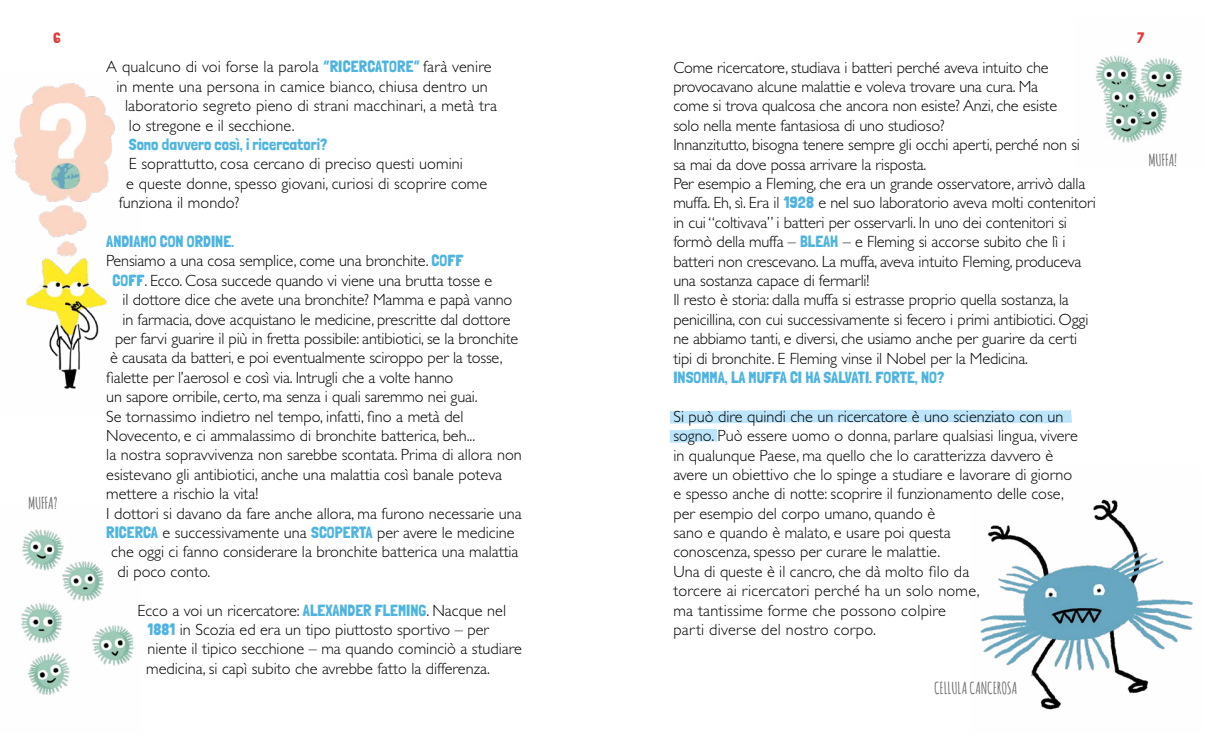
<style>
.page{position:relative;width:1205px;height:745px;background:#fff}
.page>*{position:absolute;margin:0;border:0;box-sizing:border-box;transform-origin:0 0}
.t1{font:300 16.25px/19.4px "Gill Sans Std";color:#000}
.t2{font:16.25px "Londrina Solid";color:#4fb4e0}
.t3{font:700 16.25px "Amatic";letter-spacing:.03em;color:#706f6f}
.t4{font:15px "Londrina Solid";color:#e73939}
.s1{font-family:"Londrina Solid";font-weight:400;color:#4fb4e0}
</style>
<div class="page">
<img style="left:21px;top:529px;width:113px;height:166px">
<img style="left:1095px;top:55px;width:87px;height:88px">
<img style="left:980px;top:499px;width:213px;height:211px">
<img style="left:12px;top:83px;width:103px;height:306px">
<svg style="left:669px;top:409px;width:403px;height:34px"></svg>
<p class="t4" style="left:53px;top:28px;width:9px">6</p>
<p class="t4" style="left:1137px;top:28px;width:9px">7</p>
<p class="t1" style="left:673px;top:58px;width:424px">Come ricercatore, studiava i batteri perché aveva intuito che provocavano alcune malattie e voleva trovare una cura. Ma<br>come si trova qualcosa che ancora non esiste? Anzi, che esiste<br>solo nella mente fantasiosa di uno studioso?<br>Innanzitutto, bisogna tenere sempre gli occhi aperti, perché non si sa mai da dove possa arrivare la risposta.<br>Per esempio a Fleming, che era un grande osservatore, arrivò dalla muffa. Eh, sì. Era il <span class="s1">1928</span> e nel suo laboratorio aveva molti contenitori in cui “coltivava” i batteri per osservarli. In uno dei contenitori si formò della muffa – <span class="s1">BLEAH</span> – e Fleming si accorse subito che lì i batteri non crescevano. La muffa, aveva intuito Fleming, produceva una sostanza capace di fermarli!<br>Il resto è storia: dalla muffa si estrasse proprio quella sostanza, la penicillina, con cui successivamente si fecero i primi antibiotici. Oggi ne abbiamo tanti, e diversi, che usiamo anche per guarire da certi tipi di bronchite. E Fleming vinse il Nobel per la Medicina.</p>
<p class="t2" style="left:673px;top:367px;width:273px">INSOMMA, LA MUFFA CI HA SALVATI. FORTE, NO?</p>
<p class="t1" style="left:673px;top:406px;width:406px">Si può dire quindi che un ricercatore è uno scienziato con un sogno. Può essere uomo o donna, parlare qualsiasi lingua, vivere in qualunque Paese, ma quello che lo caratterizza davvero è avere un obiettivo che lo spinge a studiare e lavorare di giorno e spesso anche di notte: scoprire il funzionamento delle cose, per esempio del corpo umano, quando è<br>sano e quando è malato, e usare poi questa<br>conoscenza, spesso per curare le malattie.<br>Una di queste è il cancro, che dà molto filo da<br>torcere ai ricercatori perché ha un solo nome,<br>ma tantissime forme che possono colpire<br>parti diverse del nostro corpo.</p>
<p class="t1" style="left:106px;top:57px;width:387px">A qualcuno di voi forse la parola <span class="s1">“RICERCATORE”</span> farà venire</p>
<p class="t1" style="left:116px;top:77px;width:373px">in mente una persona in camice bianco, chiusa dentro un</p>
<p class="t1" style="left:125px;top:96px;width:373px">laboratorio segreto pieno di strani macchinari, a metà tra</p>
<p class="t1" style="left:129px;top:116px;width:167px">lo stregone e il secchione.</p>
<p class="t2" style="left:129px;top:135px;width:200px">Sono davvero così, i ricercatori?</p>
<p class="t1" style="left:129px;top:154px;width:336px">E soprattutto, cosa cercano di preciso questi uomini</p>
<p class="t1" style="left:126px;top:174px;width:362px">e queste donne, spesso giovani, curiosi di scoprire come</p>
<p class="t1" style="left:119px;top:193px;width:122px">funziona il mondo?</p>
<p class="t2" style="left:106px;top:232px;width:129px">ANDIAMO CON ORDINE.</p>
<p class="t1" style="left:106px;top:251px;width:359px">Pensiamo a una cosa semplice, come una bronchite. <span class="s1">COFF</span></p>
<p class="t1" style="left:113px;top:271px;width:381px"><span class="s1">COFF</span>. Ecco. Cosa succede quando vi viene una brutta tosse e</p>
<p class="t1" style="left:123px;top:290px;width:391px">il dottore dice che avete una bronchite? Mamma e papà vanno</p>
<p class="t1" style="left:123px;top:309px;width:389px">in farmacia, dove acquistano le medicine, prescritte dal dottore</p>
<p class="t1" style="left:115px;top:329px;width:405px">per farvi guarire il più in fretta possibile: antibiotici, se la bronchite</p>
<p class="t1" style="left:110px;top:348px;width:394px">è causata da batteri, e poi eventualmente sciroppo per la tosse,</p>
<p class="t1" style="left:106px;top:367px;width:349px">fialette per l’aerosol e così via. Intrugli che a volte hanno</p>
<p class="t1" style="left:106px;top:387px;width:373px">un sapore orribile, certo, ma senza i quali saremmo nei guai.</p>
<p class="t1" style="left:106px;top:406px;width:359px">Se tornassimo indietro nel tempo, infatti, fino a metà del</p>
<p class="t1" style="left:106px;top:425px;width:370px">Novecento, e ci ammalassimo di bronchite batterica, beh...</p>
<p class="t1" style="left:106px;top:445px;width:417px">la nostra sopravvivenza non sarebbe scontata. Prima di allora non</p>
<p class="t1" style="left:106px;top:464px;width:397px">esistevano gli antibiotici, anche una malattia così banale poteva</p>
<p class="t1" style="left:106px;top:484px;width:154px">mettere a rischio la vita!</p>
<p class="t1" style="left:106px;top:503px;width:417px">I dottori si davano da fare anche allora, ma furono necessarie una</p>
<p class="t1" style="left:106px;top:522px;width:410px"><span class="s1">RICERCA</span> e successivamente una <span class="s1">SCOPERTA</span> per avere le medicine</p>
<p class="t1" style="left:111px;top:542px;width:409px">che oggi ci fanno considerare la bronchite batterica una malattia</p>
<p class="t1" style="left:118px;top:561px;width:94px">di poco conto.</p>
<p class="t1" style="left:146px;top:600px;width:377px;text-indent:-9px">Ecco a voi un ricercatore: <span class="s1">ALEXANDER FLEMING</span>. Nacque nel <span class="s1">1881</span> in Scozia ed era un tipo piuttosto sportivo – per niente il tipico secchione – ma quando cominciò a studiare medicina, si capì subito che avrebbe fatto la differenza.</p>
<p class="t3" style="left:1148px;top:149px;width:29px">MUFFA!</p>
<p class="t3" style="left:28px;top:491px;width:31px">MUFFA?</p>
<p class="t3" style="left:934px;top:676px;width:84px">CELLULA CANCEROSA</p>
</div>
